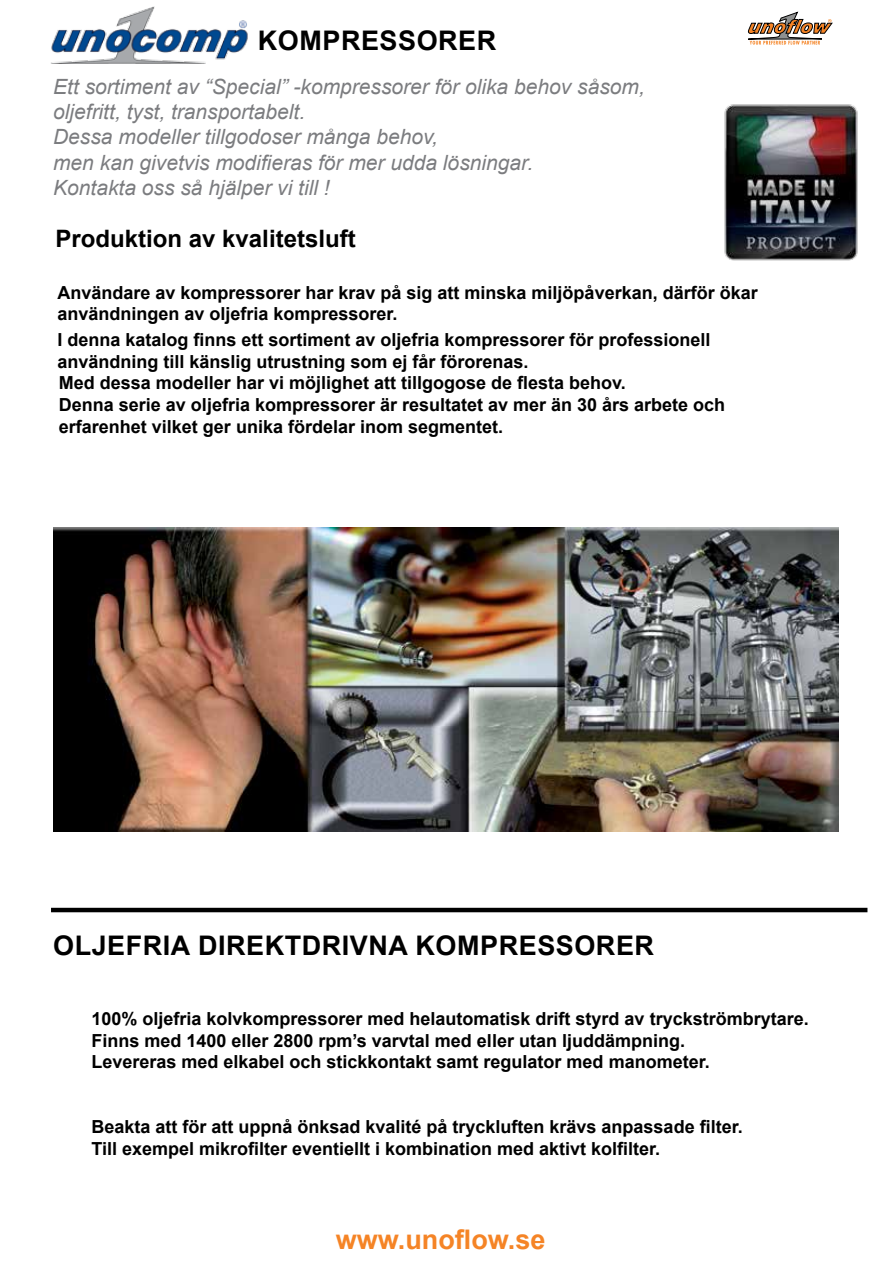
<style>
.page{position:relative;width:893px;height:1263px;background:#fff}
.page>*{position:absolute;margin:0;border:0;box-sizing:border-box;transform-origin:0 0}
.t1{font:700 27px "Arial";letter-spacing:.02em;color:#000}
.t2{font:700 27px "Arial";color:#f58426}
.t3{font:700 24px "Arial";color:#000}
.t4{font:italic 21px/25.2px "Arial";color:#7b7c7f}
.t5{font:700 18px/21.6px "Arial";color:#000}
</style>
<div class="page">
<img style="left:724px;top:104px;width:134px;height:157px">
<img style="left:51px;top:6px;width:197px;height:58px">
<svg style="left:747px;top:12px;width:86px;height:33px"></svg>
<hr style="left:51px;top:908px;width:816px;height:4px;background:#000">
<img style="left:53px;top:527px;width:786px;height:304px">
<h1 class="t1" style="left:258px;top:21px;width:240px">KOMPRESSORER</h1>
<p class="t4" style="left:53px;top:74px;width:593px">Ett sortiment av “Special” -kompressorer för olika behov såsom, oljefritt, tyst, transportabelt.<br>Dessa modeller tillgodoser många behov,<br>men kan givetvis modifieras för mer udda lösningar.<br>Kontakta oss så hjälper vi till !</p>
<h2 class="t3" style="left:56px;top:222px;width:302px">Produktion av kvalitetsluft</h2>
<p class="t5" style="left:57px;top:282px;width:702px">Användare av kompressorer har krav på sig att minska miljöpåverkan, därför ökar användningen av oljefria kompressorer.</p>
<p class="t5" style="left:57px;top:329px;width:669px">I denna katalog finns ett sortiment av oljefria kompressorer för professionell användning till känslig utrustning som ej får förorenas.<br>Med dessa modeller har vi möjlighet att tillgogose de flesta behov.<br>Denna serie av oljefria kompressorer är resultatet av mer än 30 års arbete och erfarenhet vilket ger unika fördelar inom segmentet.</p>
<h1 class="t1" style="left:53px;top:926px;width:602px">OLJEFRIA DIREKTDRIVNA KOMPRESSORER</h1>
<p class="t5" style="left:91px;top:1008px;width:719px">100% oljefria kolvkompressorer med helautomatisk drift styrd av tryckströmbrytare.<br>Finns med 1400 eller 2800 rpm’s varvtal med eller utan ljuddämpning.<br>Levereras med elkabel och stickkontakt samt regulator med manometer.</p>
<p class="t5" style="left:91px;top:1116px;width:653px">Beakta att för att uppnå önksad kvalité på tryckluften krävs anpassade filter.<br>Till exempel mikrofilter eventiellt i kombination med aktivt kolfilter.</p>
<h1 class="t2" style="left:336px;top:1220px;width:211px">www.unoflow.se</h1>
</div>
